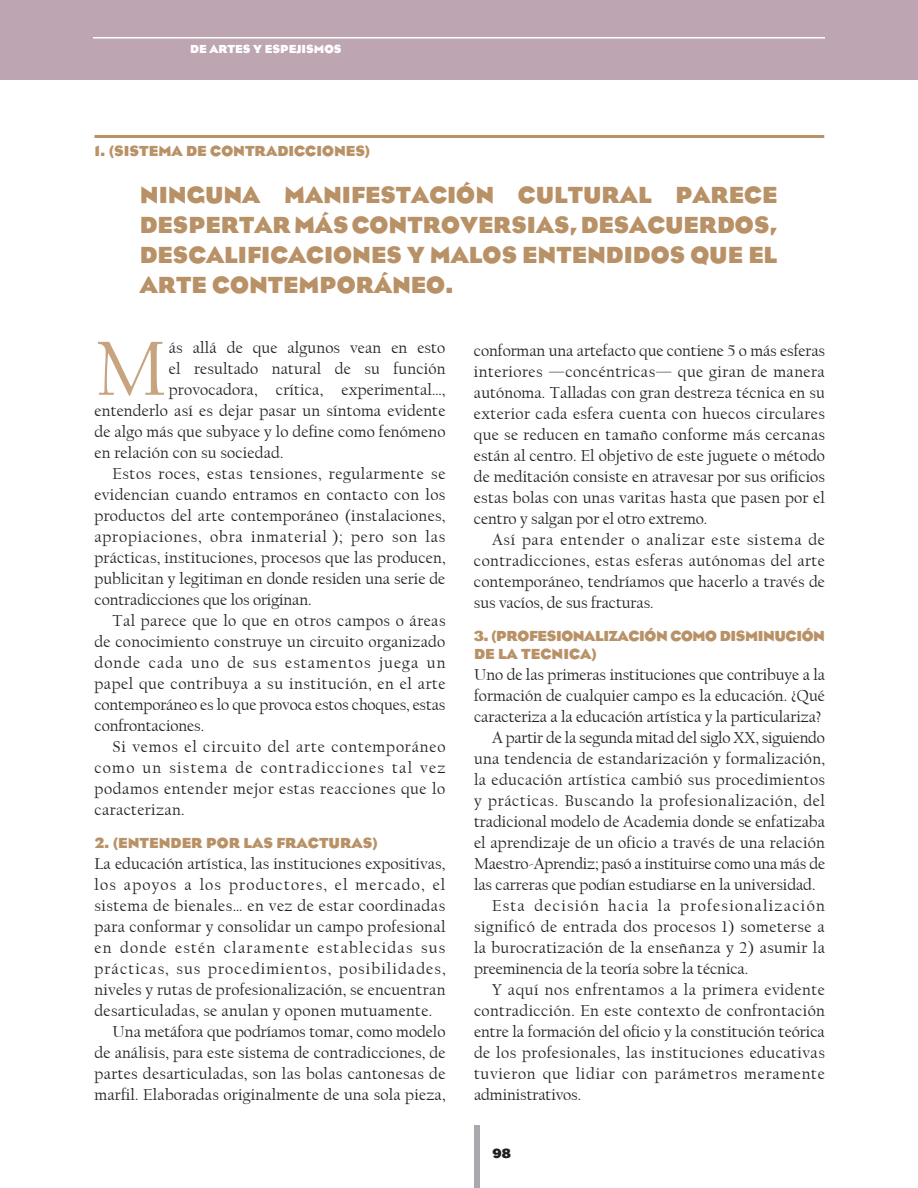
<style>
.page{position:relative;width:918px;height:1188px;background:#fff}
.page>*{position:absolute;margin:0;border:0;box-sizing:border-box;transform-origin:0 0}
.t1{font:79.8px "Californian FB";color:#c7a47f}
.t2{font:700 24px/30px "Eagle";color:#b99166;text-align:justify}
.t3{font:16.5px/21px "Californian FB";letter-spacing:.015em;color:#231f20;text-align:justify}
.t4{font:16.5px "Californian FB";letter-spacing:-.005em;color:#231f20}
.t5{font:16.5px "Californian FB";letter-spacing:-.01em;color:#231f20}
.t6{font:16.5px "Californian FB";letter-spacing:.035em;color:#231f20}
.t7{font:16.5px "Californian FB";letter-spacing:.075em;color:#231f20}
.t8{font:16.5px "Californian FB";letter-spacing:.05em;color:#231f20}
.t9{font:16.5px "Californian FB";letter-spacing:.065em;color:#231f20}
.t10{font:16.5px "Californian FB";letter-spacing:.04em;color:#231f20}
.t11{font:16.5px "Californian FB";letter-spacing:.045em;color:#231f20}
.t12{font:16.5px "Californian FB";letter-spacing:.07em;color:#231f20}
.t13{font:700 15px "Eagle";color:#b99166}
.t14{font:700 15px/18px "Eagle";letter-spacing:-.025em;color:#b99166}
.t15{font:700 13.5px "Eagle";color:#231f20}
.t16{font:700 12px "Eagle";color:#fff}
</style>
<div class="page">
<div style="left:0;top:0;width:918px;height:80px;background:#bda5b1"></div>
<hr style="left:93px;top:37px;width:732px;height:2px;background:#fff">
<div style="left:474px;top:1125px;width:6px;height:63px;background:#a8a9ad"></div>
<hr style="left:94px;top:135px;width:730px;height:3px;background:#b99166">
<p class="t16" style="left:190px;top:42px;width:46px">DE ARTES</p>
<p class="t16" style="left:253px;top:42px;width:89px">Y ESPEJISMOS</p>
<p class="t13" style="left:94px;top:142px;width:30px">1. (SISTE</p>
<p class="t13" style="left:158px;top:142px;width:214px">MA DE CONTRADICCIONES)</p>
<h2 class="t2" style="left:140px;top:180px;width:639px;text-indent:271px">ACIÓN CULTURAL PARECE DES PERTAR MÁS CONTROVERSIAS, DESACUERDOS, DESCALIFICACIONES Y MALOS ENTENDIDOS QUE EL ARTE CONTEMPORÁNEO.</h2>
<h2 class="t2" style="left:140px;top:180px;width:242px">NINGUNA MANIFEST</h2>
<h1 class="t1" style="left:94px;top:325px;width:74px">M</h1>
<p class="t3" style="left:169px;top:337px;width:278px">ás allá de que algunos vean en esto</p>
<p class="t3" style="left:169px;top:358px;width:278px">el resultado natural de su función</p>
<p class="t3" style="left:169px;top:379px;width:278px">provocadora, crítica, experimental…,</p>
<p class="t3" style="left:94px;top:400px;width:352px">entenderlo así es dejar pasar un síntoma evidente</p>
<p class="t3" style="left:94px;top:421px;width:352px">de algo más que subyace y lo define como fenómeno</p>
<p class="t3" style="left:94px;top:442px;width:191px">en relación con su sociedad.</p>
<p class="t6" style="left:112px;top:464px;width:334px">Estos roces, estas tensiones, regularmente se</p>
<p class="t3" style="left:94px;top:484px;width:352px">evidencian cuando entramos en contacto con los</p>
<p class="t3" style="left:94px;top:505px;width:352px">productos del arte contemporáneo (instalaciones,</p>
<p class="t8" style="left:94px;top:527px;width:352px">apropiaciones, obra inmaterial ); pero son las</p>
<p class="t3" style="left:94px;top:547px;width:353px">prácticas, instituciones, procesos que las producen,</p>
<p class="t3" style="left:94px;top:568px;width:352px">publicitan y legitiman en donde residen una serie de</p>
<p class="t4" style="left:94px;top:590px;width:219px">contradicciones que los originan.</p>
<p class="t3" style="left:112px;top:610px;width:335px">Tal parece que lo que en otros campos o áreas</p>
<p class="t3" style="left:94px;top:631px;width:352px">de conocimiento construye un circuito organizado</p>
<p class="t9" style="left:94px;top:653px;width:352px">donde cada uno de sus estamentos juega un</p>
<p class="t3" style="left:94px;top:673px;width:353px">papel que contribuya a su institución, en el arte</p>
<p class="t5" style="left:94px;top:695px;width:352px">contemporáneo es lo que provoca estos choques, estas</p>
<p class="t4" style="left:94px;top:716px;width:111px">confrontaciones.</p>
<p class="t8" style="left:112px;top:737px;width:335px">Si vemos el circuito del arte contemporáneo</p>
<p class="t7" style="left:94px;top:758px;width:352px">como un sistema de contradicciones tal vez</p>
<p class="t6" style="left:94px;top:779px;width:352px">podamos entender mejor estas reacciones que lo</p>
<p class="t3" style="left:94px;top:799px;width:92px">caracterizan.</p>
<p class="t13" style="left:94px;top:835px;width:285px">2. (ENTENDER POR LAS FRACTURAS)</p>
<p class="t3" style="left:94px;top:853px;width:352px">La educación artística, las instituciones expositivas,</p>
<p class="t12" style="left:94px;top:875px;width:352px">los apoyos a los productores, el mercado, el</p>
<p class="t3" style="left:94px;top:895px;width:352px">sistema de bienales… en vez de estar coordinadas</p>
<p class="t3" style="left:94px;top:916px;width:352px">para conformar y consolidar un campo profesional</p>
<p class="t7" style="left:94px;top:938px;width:352px">en donde estén claramente establecidas sus</p>
<p class="t9" style="left:94px;top:959px;width:353px">prácticas, sus procedimientos, posibilidades,</p>
<p class="t3" style="left:94px;top:979px;width:352px">niveles y rutas de profesionalización, se encuentran</p>
<p class="t3" style="left:94px;top:1000px;width:339px">desarticuladas, se anulan y oponen mutuamente.</p>
<p class="t3" style="left:112px;top:1021px;width:334px">Una metáfora que podríamos tomar, como modelo</p>
<p class="t3" style="left:94px;top:1042px;width:352px">de análisis, para este sistema de contradicciones, de</p>
<p class="t3" style="left:94px;top:1063px;width:353px">partes desarticuladas, son las bolas cantonesas de</p>
<p class="t3" style="left:94px;top:1084px;width:353px">marfil. Elaboradas originalmente de una sola pieza,</p>
<p class="t3" style="left:474px;top:341px;width:353px">conforman una artefacto que contiene 5 o más esferas interiores —concéntricas— que giran de manera autónoma. Talladas con gran destreza técnica en su exterior cada esfera cuenta con huecos circulares que se reducen en tamaño conforme más cercanas están al centro. El objetivo de este juguete o método de meditación consiste en atravesar por sus orificios estas bolas con unas varitas hasta que pasen por el centro y salgan por el otro extremo.</p>
<p class="t3" style="left:474px;top:530px;width:353px;text-indent:18px">Así para entender o analizar este sistema de contradicciones, estas esferas autónomas del arte contemporáneo, tendríamos que hacerlo a través de sus vacíos, de sus fracturas.</p>
<p class="t14" style="left:474px;top:627px;width:353px">3. (PROFESIONALIZACIÓN COMO DISMINUCIÓN<br>DE LA TECNICA)</p>
<p class="t4" style="left:474px;top:666px;width:353px">Uno de las primeras instituciones que contribuye a la</p>
<p class="t3" style="left:474px;top:686px;width:352px">formación de cualquier campo es la educación. ¿Qué</p>
<p class="t4" style="left:474px;top:708px;width:349px">caracteriza a la educación artística y la particulariza?</p>
<p class="t5" style="left:492px;top:729px;width:335px">A partir de la segunda mitad del siglo XX, siguiendo</p>
<p class="t3" style="left:474px;top:749px;width:353px">una tendencia de estandarización y formalización,</p>
<p class="t3" style="left:474px;top:770px;width:353px">la educación artística cambió sus procedimientos</p>
<p class="t10" style="left:474px;top:792px;width:353px">y prácticas. Buscando la profesionalización, del</p>
<p class="t3" style="left:474px;top:812px;width:353px">tradicional modelo de Academia donde se enfatizaba</p>
<p class="t3" style="left:474px;top:833px;width:352px">el aprendizaje de un oficio a través de una relación</p>
<p class="t5" style="left:474px;top:855px;width:353px">Maestro-Aprendiz; pasó a instituirse como una más de</p>
<p class="t4" style="left:474px;top:876px;width:343px">las carreras que podían estudiarse en la universidad.</p>
<p class="t7" style="left:492px;top:897px;width:334px">Esta decisión hacia la profesionalización</p>
<p class="t3" style="left:474px;top:917px;width:352px">significó de entrada dos procesos 1) someterse a</p>
<p class="t3" style="left:474px;top:938px;width:352px">la burocratización de la enseñanza y 2) asumir la</p>
<p class="t4" style="left:474px;top:960px;width:276px">preeminencia de la teoría sobre la técnica.</p>
<p class="t6" style="left:492px;top:981px;width:335px">Y aquí nos enfrentamos a la primera evidente</p>
<p class="t3" style="left:474px;top:1001px;width:353px">contradicción. En este contexto de confrontación</p>
<p class="t3" style="left:474px;top:1022px;width:352px">entre la formación del oficio y la constitución teórica</p>
<p class="t3" style="left:474px;top:1043px;width:352px">de los profesionales, las instituciones educativas</p>
<p class="t11" style="left:474px;top:1065px;width:352px">tuvieron que lidiar con parámetros meramente</p>
<p class="t4" style="left:474px;top:1086px;width:109px">administrativos.</p>
<p class="t15" style="left:492px;top:1146px;width:20px">98</p>
</div>
